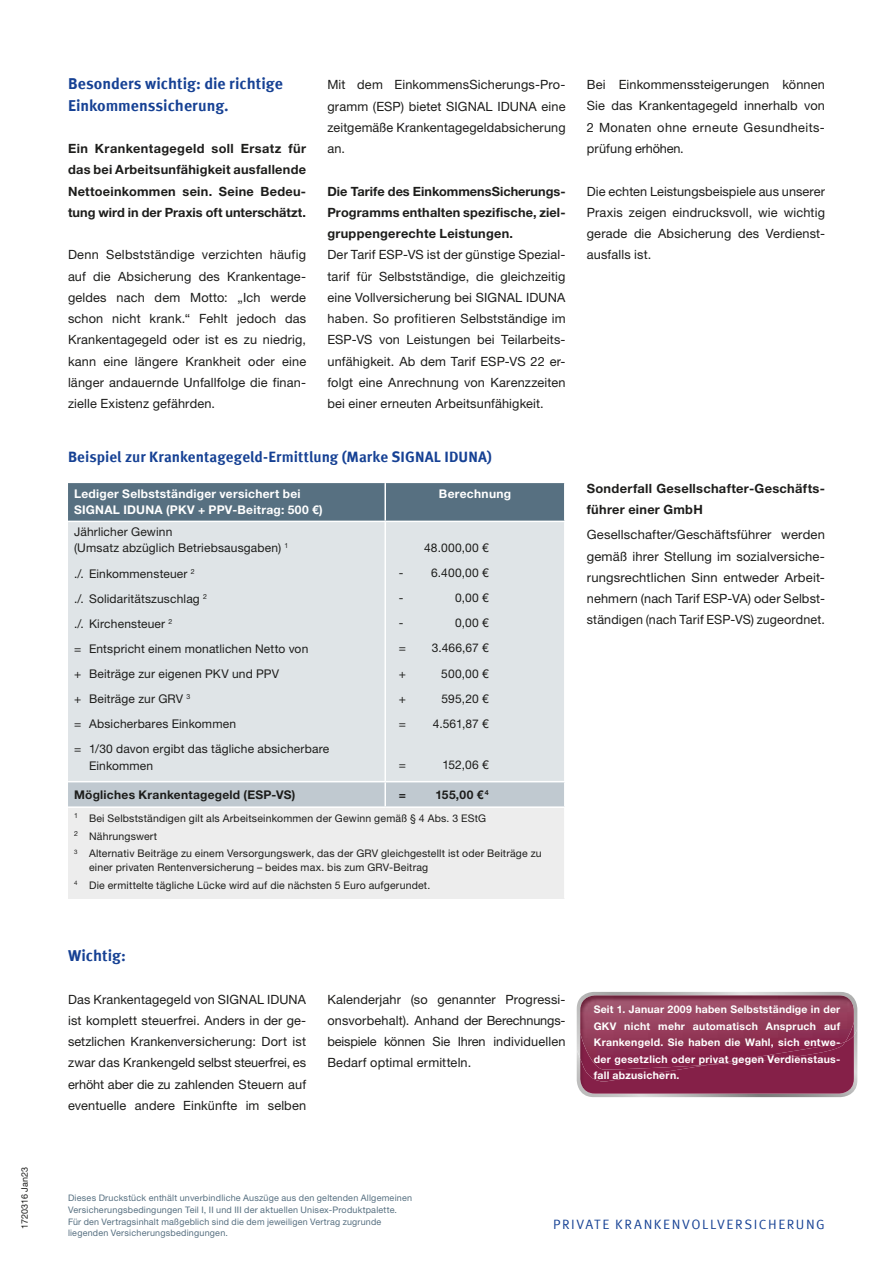
<style>
.page{position:relative;width:893px;height:1263px;background:#fff}
.page>*{position:absolute;margin:0;border:0;box-sizing:border-box;transform-origin:0 0}
.t1{font:700 15.75px/21.3px "Meta Offc Pro";color:#164194}
.t2{font:700 15px "Meta Offc Pro";letter-spacing:.005em;color:#164194}
.t3{font:13.5px "Meta Offc Pro Norm";letter-spacing:.115em;color:#164194}
.t4{font:12.75px/21.3px "Helvetica Neue LTW1 G";letter-spacing:.01em;color:#1d1d1b;text-align:justify}
.t5{font:700 12.75px/21.3px "Helvetica Neue LTW1 G";letter-spacing:.02em;color:#1d1d1b;text-align:justify}
.t6{font:12px/25px "Helvetica Neue LTW1 G";letter-spacing:.015em;color:#1d1d1b}
.t7{font:700 12px/16.5px "Helvetica Neue LTW1 G";letter-spacing:.025em;color:#fff}
.t8{font:700 12px "Helvetica Neue LTW1 G";letter-spacing:.02em;color:#1d1d1b}
.t9{font:10.5px/17.7px "Helvetica Neue LTW1 G";letter-spacing:.02em;color:#1d1d1b}
.t10{font:700 10.5px/16.5px "Helvetica Neue LTW1 G";letter-spacing:.03em;color:#fff;text-align:justify}
.t11{font:9px/11.7px "Helvetica Neue LTW1 G";letter-spacing:.025em;color:#577081}
.t12{font:9px "Helvetica Neue LTW1 G";letter-spacing:.01em;color:#1d1d1b}
</style>
<div class="page">
<div style="left:68px;top:483px;width:496px;height:38px;background:#577081"></div>
<div style="left:68px;top:522px;width:496px;height:259px;background:#dfe4e7"></div>
<div style="left:68px;top:782px;width:496px;height:24px;background:#c0c9d0"></div>
<div style="left:68px;top:807px;width:497px;height:92px;background:#ededed"></div>
<hr style="left:384px;top:483px;width:2px;height:38px;background:#fff">
<hr style="left:384px;top:522px;width:2px;height:259px;background:#fff">
<hr style="left:384px;top:782px;width:2px;height:24px;background:#fff">
<hr style="left:564px;top:808px;width:2px;height:91px;background:#fff">
<hr style="left:68px;top:806px;width:317px;height:2px;background:#fff">
<hr style="left:385px;top:806px;width:181px;height:2px;background:#fff">
<svg style="left:577px;top:992px;width:280px;height:105px"></svg>
<img style="left:578px;top:992px;width:263px;height:10px">
<img style="left:580px;top:1081px;width:274px;height:13px">
<div style="left:580px;top:1069px;width:274px;height:12px;background:#852048"></div>
<img style="left:580px;top:995px;width:274px;height:74px">
<p class="t12" style="left:19px;top:1229px;width:64px;rotate:-90deg">1720316 Jan23</p>
<p class="t1" style="left:68px;top:72px;width:216px">Besonders wichtig: die richtige<br>Einkommenssicherung.</p>
<p class="t5" style="left:68px;top:138px;width:240px">Ein Krankentagegeld soll Ersatz für das bei Arbeitsunfähigkeit ausfallende Nettoeinkommen sein. Seine Bedeu&shy;tung wird in der Praxis oft unterschätzt.</p>
<p class="t4" style="left:68px;top:244px;width:240px">Denn Selbstständige verzichten häufig auf die Absicherung des Krankentage&shy;geldes nach dem Motto: „Ich werde schon nicht krank.“ Fehlt jedoch das Krankentagegeld oder ist es zu niedrig, kann eine längere Krankheit oder eine länger andauernde Unfallfolge die finan&shy;zielle Existenz gefährden.</p>
<p class="t4" style="left:327px;top:74px;width:240px">Mit dem EinkommensSicherungs-Pro&shy;gramm (ESP) bietet SIGNAL IDUNA eine zeitgemäße Krankentagegeldabsicherung an.</p>
<p class="t5" style="left:327px;top:180px;width:240px">Die Tarife des EinkommensSicherungs-Programms enthalten spezifische, ziel&shy;gruppengerechte Leistungen.</p>
<p class="t4" style="left:327px;top:244px;width:240px">Der Tarif ESP-VS ist der günstige Spezial&shy;tarif für Selbstständige, die gleichzeitig eine Vollversicherung bei SIGNAL IDUNA haben. So profitieren Selbstständige im ESP-VS von Leistungen bei Teilarbeits&shy;unfähigkeit. Ab dem Tarif ESP-VS 22 er&shy;folgt eine Anrechnung von Karenzzeiten bei einer erneuten Arbeitsunfähigkeit.</p>
<p class="t2" style="left:68px;top:445px;width:426px">Beispiel zur Krankentagegeld-Ermittlung (Marke SIGNAL IDUNA)</p>
<p class="t7" style="left:74px;top:485px;width:250px">Lediger Selbstständiger versichert bei<br>SIGNAL IDUNA (PKV + PPV-Beitrag: 500 €)</p>
<p class="t7" style="left:439px;top:485px;width:74px">Berechnung</p>
<p class="t6" style="left:74px;top:523px;width:216px;line-height:16.5px">Jährlicher Gewinn<br>(Umsatz abzüglich Betriebsausgaben) <sup>1</sup></p>
<p class="t6" style="left:74px;top:561px;width:257px">./. Einkommensteuer <sup>2<br></sup>./. Solidaritätszuschlag <sup>2<br></sup>./. Kirchensteuer <sup>2<br></sup>= Entspricht einem monatlichen Netto von<br>+ Beiträge zur eigenen PKV und PPV<br>+ Beiträge zur GRV <sup>3<br></sup>= Absicherbares Einkommen<br>= 1/30 davon ergibt das tägliche absicherbare</p>
<p class="t6" style="left:89px;top:753px;width:66px">Einkommen</p>
<p class="t6" style="left:424px;top:536px;width:66px">48.000,00 €</p>
<p class="t6" style="left:391px;top:561px;width:7px">-</p>
<p class="t6" style="left:431px;top:561px;width:59px">6.400,00 €</p>
<p class="t6" style="left:391px;top:586px;width:7px">-</p>
<p class="t6" style="left:455px;top:586px;width:35px">0,00 €</p>
<p class="t6" style="left:391px;top:611px;width:7px">-</p>
<p class="t6" style="left:455px;top:611px;width:35px">0,00 €</p>
<p class="t6" style="left:399px;top:636px;width:9px">=</p>
<p class="t6" style="left:432px;top:636px;width:59px">3.466,67 €</p>
<p class="t6" style="left:399px;top:661px;width:9px">+</p>
<p class="t6" style="left:441px;top:661px;width:49px">500,00 €</p>
<p class="t6" style="left:399px;top:686px;width:9px">+</p>
<p class="t6" style="left:442px;top:686px;width:49px">595,20 €</p>
<p class="t6" style="left:399px;top:711px;width:9px">=</p>
<p class="t6" style="left:433px;top:711px;width:58px">4.561,87 €</p>
<p class="t6" style="left:399px;top:752px;width:9px">=</p>
<p class="t6" style="left:442px;top:752px;width:48px">152,06 €</p>
<p class="t8" style="left:74px;top:787px;width:223px">Mögliches Krankentagegeld (ESP-VS)</p>
<p class="t8" style="left:399px;top:787px;width:9px">=</p>
<p class="t8" style="left:435px;top:787px;width:55px">155,00 € <sup>4</sup></p>
<p class="t9" style="left:74px;top:809px;width:469px"><sup>1</sup> Bei Selbstständigen gilt als Arbeitseinkommen der Gewinn gemäß § 4 Abs. 3 EStG<br><sup>2</sup> Nährungswert<br><sup>3</sup> Alternativ Beiträge zu einem Versorgungswerk, das der GRV gleichgestellt ist oder Beiträge zu</p>
<p class="t9" style="left:74px;top:858px;width:358px;text-align:right">einer privaten Rentenversicherung – beides max. bis zum GRV-Beitrag<br><sup>4</sup> Die ermittelte tägliche Lücke wird auf die nächsten 5 Euro aufgerundet.</p>
<p class="t4" style="left:587px;top:74px;width:240px">Bei Einkommenssteigerungen können Sie das Krankentagegeld innerhalb von 2 Monaten ohne erneute Gesundheits&shy;prüfung erhöhen.</p>
<p class="t4" style="left:587px;top:180px;width:240px">Die echten Leistungsbeispiele aus unserer Praxis zeigen eindrucksvoll, wie wichtig gerade die Absicherung des Verdienst&shy;ausfalls ist.</p>
<p class="t5" style="left:587px;top:477px;width:240px">Sonderfall Gesellschafter-Geschäfts&shy;führer einer GmbH</p>
<p class="t4" style="left:587px;top:524px;width:240px">Gesellschafter/Geschäftsführer werden gemäß ihrer Stellung im sozialversiche&shy;rungsrechtlichen Sinn entweder Arbeit&shy;nehmern (nach Tarif ESP-VA) oder Selbst&shy;ständigen (nach Tarif ESP-VS) zugeordnet.</p>
<p class="t1" style="left:68px;top:944px;width:59px">Wichtig:</p>
<p class="t4" style="left:68px;top:988px;width:240px">Das Krankentagegeld von SIGNAL IDUNA ist komplett steuerfrei. Anders in der ge&shy;setzlichen Krankenversicherung: Dort ist zwar das Krankengeld selbst steuerfrei, es erhöht aber die zu zahlenden Steuern auf eventuelle andere Einkünfte im selben</p>
<p class="t4" style="left:327px;top:988px;width:240px">Kalenderjahr (so genannter Progressi&shy;onsvorbehalt). Anhand der Berechnungs&shy;beispiele können Sie Ihren individuellen Bedarf optimal ermitteln.</p>
<p class="t10" style="left:594px;top:1001px;width:248px">Seit 1. Januar 2009 haben Selbstständige in der GKV nicht mehr automatisch Anspruch auf Krankengeld. Sie haben die Wahl, sich entwe&shy;der gesetzlich oder privat gegen Verdienstaus&shy;fall abzusichern.</p>
<p class="t11" style="left:68px;top:1192px;width:346px">Dieses Druckstück enthält unverbindliche Auszüge aus den geltenden Allgemeinen Versicherungsbedingungen Teil I, II und III der aktuellen Unisex-Produktpalette.<br>Für den Vertragsinhalt maßgeblich sind die dem jeweiligen Vertrag zugrunde liegenden Versicherungsbedingungen.</p>
<p class="t3" style="left:553px;top:1214px;width:273px">PRIVATE KRANKENVOLLVERSICHERUNG</p>
</div>
